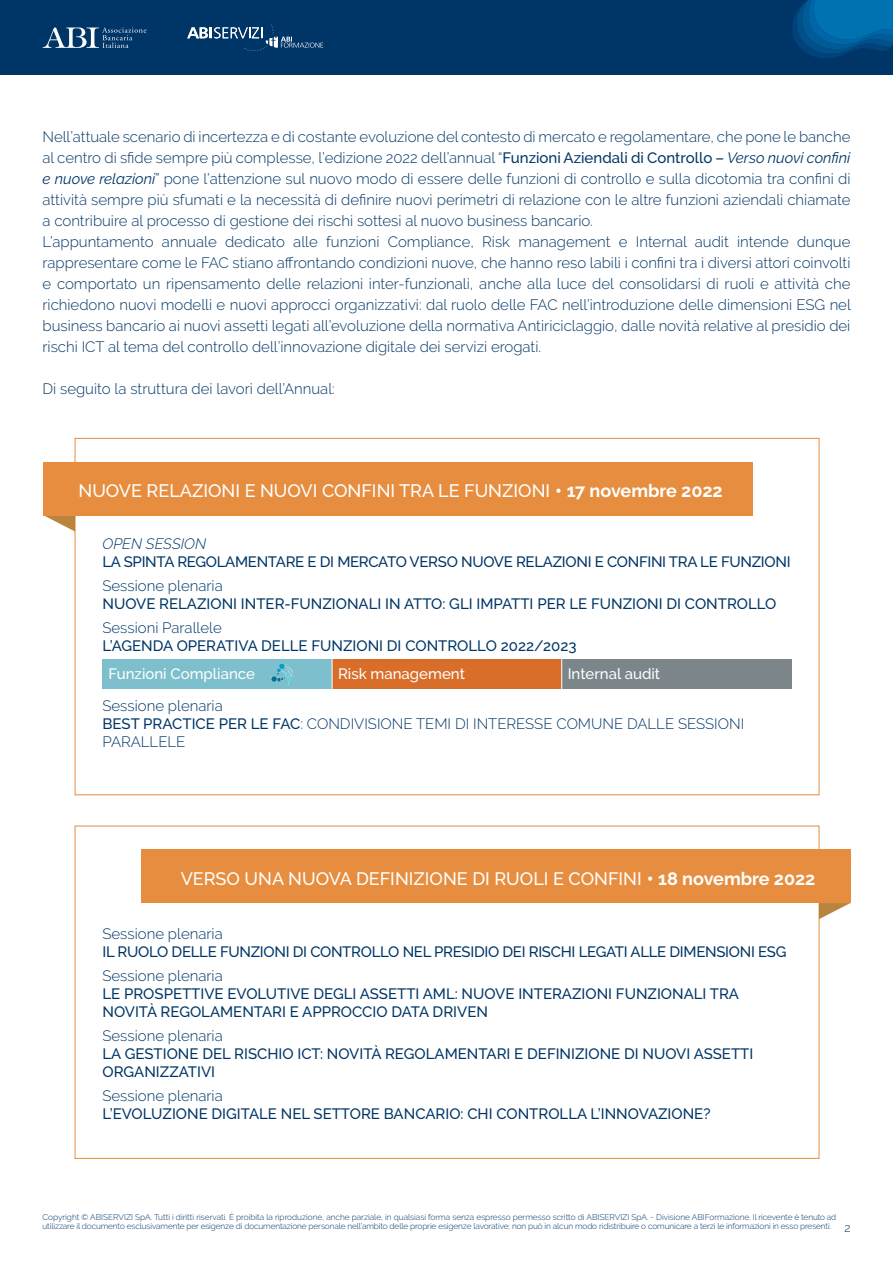
<style>
.page{position:relative;width:893px;height:1263px;background:#fff}
.page>*{position:absolute;margin:0;border:0;box-sizing:border-box;transform-origin:0 0}
.t1{font:500 18px "Raleway";color:#fff}
.t2{font:300 15px/21px "Raleway";color:#003667;text-align:justify}
.t3{font:500 15px/18px "Raleway";color:#003667}
.t4{font:500 15px/18px "Raleway";letter-spacing:-.02em;color:#003667}
.t5{font:500 15px "Raleway";color:#fff}
.t6{font:italic 300 15px "Raleway";color:#003667}
.t7{font:300 8.25px/9px "Raleway";letter-spacing:-.01em;color:#003667}
.s1{font-weight:500}
.s2{font-weight:400;font-style:italic}
.s3{font-family:"Gotham Narrow";font-weight:300}
.s4{font-weight:700}
.s5{font-weight:300}
.s6{font-size:12px}
</style>
<div class="page">
<div style="left:0;top:0;width:893px;height:74px;background:#003568"></div>
<svg style="left:792px;top:0;width:101px;height:58px;background:#005c99"></svg>
<svg style="left:43px;top:27px;width:103px;height:21px"></svg>
<svg style="left:187px;top:24px;width:136px;height:27px"></svg>
<div style="left:75px;top:438px;width:744px;height:357px;background:#fff;border:1px solid #e68d3f"></div>
<div style="left:75px;top:826px;width:744px;height:333px;background:#fff;border:1px solid #e68d3f"></div>
<svg style="left:44px;top:515px;width:31px;height:16px"></svg>
<div style="left:44px;top:462px;width:709px;height:53px;background:#e68d3f"></div>
<svg style="left:819px;top:903px;width:31px;height:16px"></svg>
<div style="left:141px;top:849px;width:709px;height:54px;background:#e68d3f"></div>
<div style="left:102px;top:659px;width:230px;height:30px;background:#7dbfcd"></div>
<div style="left:332px;top:659px;width:230px;height:30px;background:#d96e2b"></div>
<div style="left:562px;top:659px;width:229px;height:30px;background:#7b858a"></div>
<hr style="left:332px;top:659px;width:1px;height:30px;background:#fff">
<hr style="left:561px;top:659px;width:1px;height:30px;background:#fff">
<svg style="left:270px;top:664px;width:23px;height:21px"></svg>
<p class="t2" style="left:43px;top:126px;width:809px">Nell’attuale scenario di incertezza e di costante evoluzione del contesto di mercato e regolamentare, che pone le banche al centro di sfide sempre più complesse, l’edizione 2022 dell’annual “<span class="s1">Funzioni Aziendali di Controllo –</span> <span class="s2">Verso nuovi confini e nuove relazioni</span>” pone l’attenzione sul nuovo modo di essere delle funzioni di controllo e sulla dicotomia tra confini di attività sempre più sfumati e la necessità di definire nuovi perimetri di relazione con le altre funzioni aziendali chiamate a contribuire al processo di gestione dei rischi sottesi al nuovo business bancario.</p>
<p class="t2" style="left:43px;top:231px;width:810px">L’appuntamento annuale dedicato alle funzioni Compliance, Risk management e Internal audit intende dunque rappresentare come le FAC stiano affrontando condizioni nuove, che hanno reso labili i confini tra i diversi attori coinvolti e comportato un ripensamento delle relazioni inter-funzionali, anche alla luce del consolidarsi di ruoli e attività che richiedono nuovi modelli e nuovi approcci organizzativi: dal ruolo delle FAC nell’introduzione delle dimensioni ESG nel business bancario ai nuovi assetti legati all’evoluzione della normativa Antiriciclaggio, dalle novità relative al presidio dei rischi ICT al tema del controllo dell’innovazione digitale dei servizi erogati.</p>
<p class="t2" style="left:43px;top:378px;width:294px">Di seguito la struttura dei lavori dell’Annual:</p>
<p class="t1" style="left:79px;top:480px;width:646px">NUOVE RELAZIONI E NUOVI CONFINI TRA LE FUNZIONI <span class="s3">•</span> <span class="s4">17 novembre 2022</span></p>
<p class="t6" style="left:102px;top:535px;width:105px">OPEN SESSION</p>
<p class="t4" style="left:102px;top:553px;width:690px">LA SPINTA REGOLAMENTARE E DI MERCATO VERSO NUOVE RELAZIONI E CONFINI TRA LE FUNZIONI</p>
<p class="t2" style="left:102px;top:575px;width:122px">Sessione plenaria</p>
<p class="t3" style="left:102px;top:595px;width:675px">NUOVE RELAZIONI INTER-FUNZIONALI IN ATTO: GLI IMPATTI PER LE FUNZIONI DI CONTROLLO</p>
<p class="t2" style="left:102px;top:617px;width:121px">Sessioni Parallele</p>
<p class="t3" style="left:102px;top:637px;width:476px">L’AGENDA OPERATIVA DELLE FUNZIONI DI CONTROLLO 2022/2023</p>
<p class="t5" style="left:108px;top:665px;width:148px">Funzioni Compliance</p>
<p class="t5" style="left:338px;top:665px;width:128px">Risk management</p>
<p class="t5" style="left:568px;top:665px;width:94px">Internal audit</p>
<p class="t2" style="left:102px;top:695px;width:122px">Sessione plenaria</p>
<p class="t2" style="left:102px;top:715px;width:643px;line-height:18px"><span class="s1">BEST PRACTICE PER LE FAC</span>: CONDIVISIONE TEMI DI INTERESSE COMUNE DALLE SESSIONI<br>PARALLELE</p>
<p class="t1" style="left:181px;top:868px;width:636px">VERSO UNA NUOVA DEFINIZIONE DI RUOLI E CONFINI <span class="s3">•</span> <span class="s4">18 novembre 2022</span></p>
<p class="t4" style="left:102px;top:925px;width:685px"><span class="s5">Sessione plenaria<br></span>IL RUOLO DELLE FUNZIONI DI CONTROLLO NEL PRESIDIO DEI RISCHI LEGATI ALLE DIMENSIONI ESG</p>
<p class="t3" style="left:102px;top:967px;width:638px"><span class="s5">Sessione plenaria<br></span>LE PROSPETTIVE EVOLUTIVE DEGLI ASSETTI AML: NUOVE INTERAZIONI FUNZIONALI TRA<br>NOVITÀ REGOLAMENTARI E APPROCCIO DATA DRIVEN</p>
<p class="t3" style="left:102px;top:1027px;width:652px"><span class="s5">Sessione plenaria<br></span>LA GESTIONE DEL RISCHIO ICT: NOVITÀ REGOLAMENTARI E DEFINIZIONE DI NUOVI ASSETTI<br>ORGANIZZATIVI</p>
<p class="t3" style="left:102px;top:1087px;width:610px"><span class="s5">Sessione plenaria<br></span>L’EVOLUZIONE DIGITALE NEL SETTORE BANCARIO: CHI CONTROLLA L’INNOVAZIONE?</p>
<p class="t7" style="left:43px;top:1213px;width:809px">Copyright © ABISERVIZI SpA. Tutti i diritti riservati. È proibita la riproduzione, anche parziale, in qualsiasi forma senza espresso permesso scritto di ABISERVIZI SpA. - Divisione ABIFormazione. Il ricevente è tenuto ad utilizzare il documento esclusivamente per esigenze di documentazione personale nell’ambito delle proprie esigenze lavorative; non può in alcun modo ridistribuire o comunicare a terzi le informazioni in esso presenti. <span class="s6">2</span></p>
</div>
